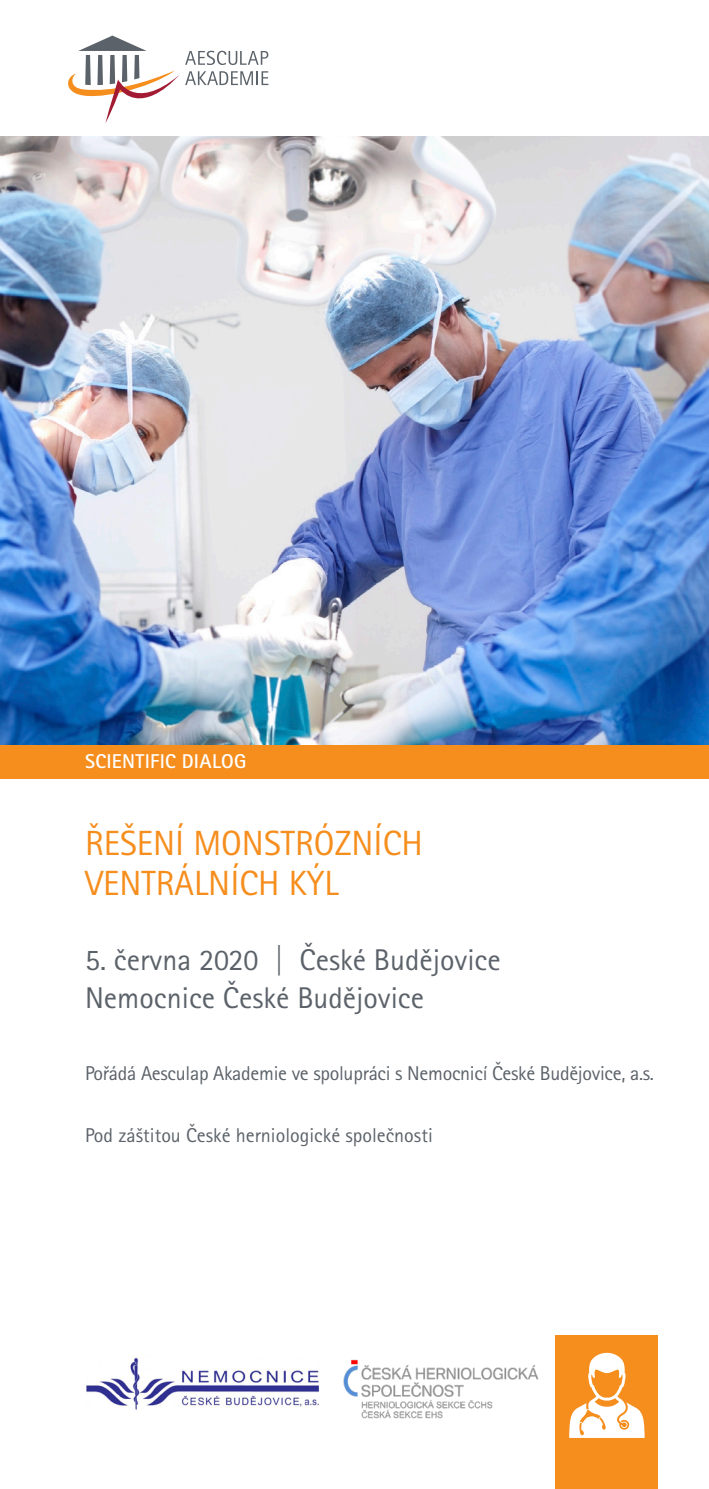
<style>
.page{position:relative;width:709px;height:1489px;background:#fff}
.page>*{position:absolute;margin:0;border:0;box-sizing:border-box;transform-origin:0 0}
.NÁZEV_AKCE{font:35px "Rotis Sans Serif Pro";color:#f68e1e}
.MÍSTO_KONÁNÍ{font:30px "Rotis Sans Serif Pro";color:#5b6269}
.Pod_záštitou{font:20px "Rotis Sans Serif Pro";letter-spacing:-.015em;color:#5b6269}
.t1{font:700 20px "Rotis Sans Serif Pro";letter-spacing:.015em;color:#fff}
</style>
<div class="page">
<svg style="left:68px;top:36px;width:111px;height:87px"></svg>
<svg style="left:185px;top:51px;width:83px;height:14px"></svg>
<svg style="left:185px;top:71px;width:83px;height:14px"></svg>
<img style="left:0;top:136px;width:709px;height:608px">
<div style="left:556px;top:1335px;width:102px;height:153px;background:#f68e1e"></div>
<svg style="left:569px;top:1352px;width:75px;height:85px"></svg>
<div style="left:0;top:744px;width:709px;height:34px;background:#f68e1e"></div>
<img style="left:343px;top:1359px;width:196px;height:60px">
<img style="left:86px;top:1357px;width:233px;height:53px">
<p class="t1" style="left:85px;top:749px;width:163px">SCIENTIFIC DIALOG</p>
<p class="NÁZEV_AKCE" style="left:85px;top:822px;width:339px">ŘEŠENÍ MONSTRÓZNÍCH</p>
<p class="NÁZEV_AKCE" style="left:85px;top:862px;width:255px">VENTRÁLNÍCH KÝL</p>
<p class="MÍSTO_KONÁNÍ" style="left:85px;top:942px;width:417px">5. června 2020 | České Budějovice</p>
<p class="MÍSTO_KONÁNÍ" style="left:85px;top:979px;width:340px">Nemocnice České Budějovice</p>
<p class="Pod_záštitou" style="left:85px;top:1061px;width:570px">Pořádá Aesculap Akademie ve spolupráci s Nemocnicí České Budějovice, a.s.</p>
<p class="Pod_záštitou" style="left:85px;top:1123px;width:349px">Pod záštitou České herniologické společnosti</p>
</div>
